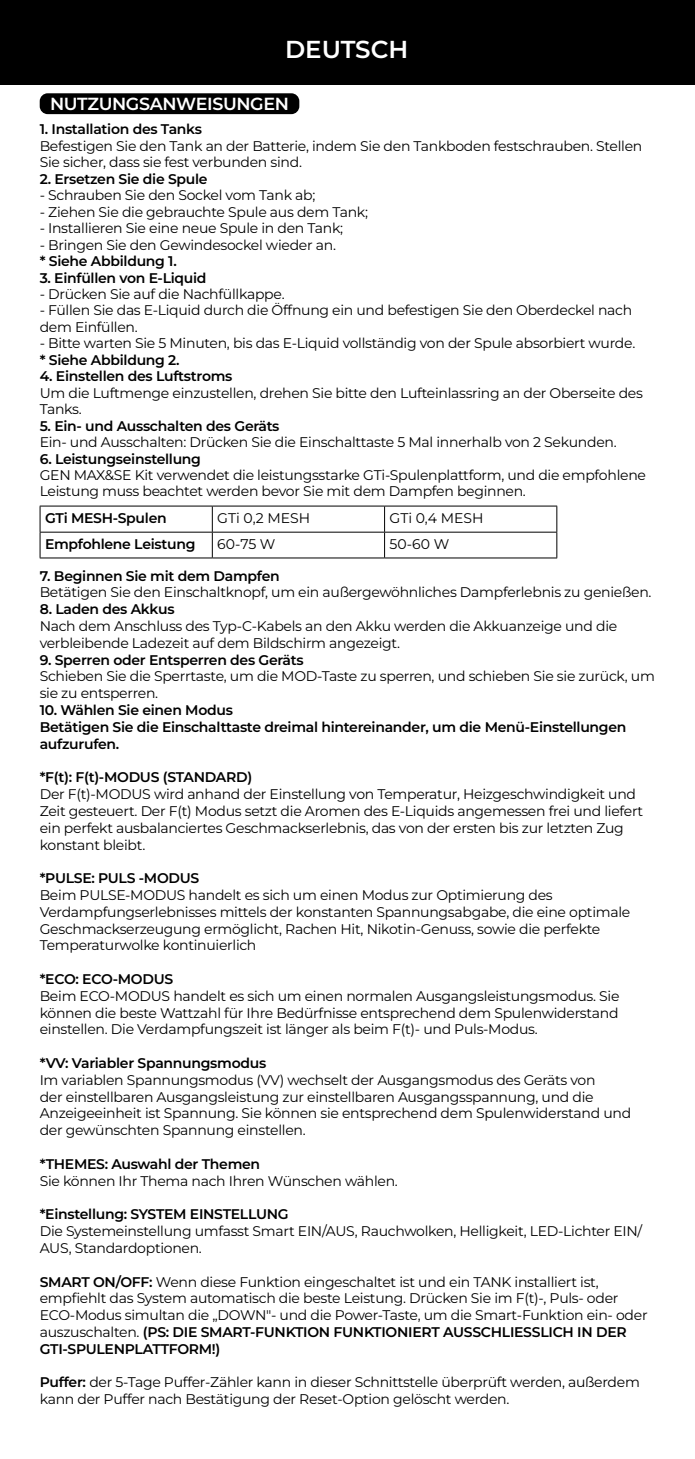
<style>
.page{position:relative;width:695px;height:1459px;background:#fff}
.page>*{position:absolute;margin:0;border:0;box-sizing:border-box;transform-origin:0 0}
.t1{font:600 24.5px "Montserrat";color:#fff}
.t2{font:600 17.5px "Montserrat";letter-spacing:-.02em;color:#fff}
.t3{font:14px/16.8px "Montserrat";letter-spacing:-.02em;color:#000}
.t4{font:600 14px/16.8px "Montserrat";letter-spacing:-.02em;color:#000}
.s1{font-weight:600}
</style>
<div class="page">
<div style="left:0;top:0;width:694px;height:84px;background:#000"></div>
<div style="left:40px;top:93px;width:259px;height:21px;background:#000;border-radius:8px"></div>
<hr style="left:40px;top:505px;width:172px;height:1px;background:#000">
<hr style="left:39px;top:506px;width:2px;height:26px;background:#000">
<hr style="left:212px;top:505px;width:172px;height:1px;background:#000">
<hr style="left:384px;top:505px;width:173px;height:1px;background:#000">
<hr style="left:40px;top:531px;width:172px;height:2px;background:#000">
<hr style="left:39px;top:532px;width:2px;height:25px;background:#000">
<hr style="left:212px;top:531px;width:172px;height:2px;background:#000">
<svg style="left:212px;top:506px;width:1px;height:51px"></svg>
<hr style="left:384px;top:531px;width:173px;height:2px;background:#000">
<svg style="left:384px;top:506px;width:1px;height:51px"></svg>
<svg style="left:556px;top:506px;width:1px;height:51px"></svg>
<hr style="left:40px;top:557px;width:172px;height:1px;background:#000">
<hr style="left:212px;top:557px;width:172px;height:1px;background:#000">
<hr style="left:384px;top:557px;width:173px;height:1px;background:#000">
<h1 class="t1" style="left:285px;top:31px;width:125px">DEUTSCH</h1>
<p class="t2" style="left:50px;top:91px;width:240px">NUTZUNGSANWEISUNGEN</p>
<p class="t4" style="left:40px;top:120px;width:164px">1. Installation des Tanks</p>
<p class="t3" style="left:40px;top:137px;width:604px">Befestigen Sie den Tank an der Batterie, indem Sie den Tankboden festschrauben. Stellen<br>Sie sicher, dass sie fest verbunden sind.</p>
<p class="t4" style="left:40px;top:170px;width:169px">2. Ersetzen Sie die Spule</p>
<p class="t3" style="left:40px;top:186px;width:277px">- Schrauben Sie den Sockel vom Tank ab;</p>
<p class="t3" style="left:40px;top:203px;width:330px">- Ziehen Sie die gebrauchte Spule aus dem Tank;</p>
<p class="t3" style="left:40px;top:219px;width:305px">- Installieren Sie eine neue Spule in den Tank;</p>
<p class="t3" style="left:40px;top:236px;width:298px">- Bringen Sie den Gewindesockel wieder an.</p>
<p class="t4" style="left:40px;top:252px;width:138px">* Siehe Abbildung 1.</p>
<p class="t4" style="left:40px;top:268px;width:168px">3. Einfüllen von E-Liquid</p>
<p class="t3" style="left:40px;top:285px;width:246px">- Drücken Sie auf die Nachfüllkappe.</p>
<p class="t3" style="left:40px;top:302px;width:594px">- Füllen Sie das E-Liquid durch die Öffnung ein und befestigen Sie den Oberdeckel nach dem Einfüllen.</p>
<p class="t3" style="left:40px;top:334px;width:597px">- Bitte warten Sie 5 Minuten, bis das E-Liquid vollständig von der Spule absorbiert wurde.</p>
<p class="t4" style="left:40px;top:351px;width:141px">* Siehe Abbildung 2.</p>
<p class="t4" style="left:40px;top:367px;width:194px">4. Einstellen des Luftstroms</p>
<p class="t3" style="left:40px;top:384px;width:604px">Um die Luftmenge einzustellen, drehen Sie bitte den Lufteinlassring an der Oberseite des<br>Tanks.</p>
<p class="t4" style="left:40px;top:417px;width:241px">5. Ein- und Ausschalten des Geräts</p>
<p class="t3" style="left:40px;top:433px;width:578px">Ein- und Ausschalten: Drücken Sie die Einschalttaste 5 Mal innerhalb von 2 Sekunden.</p>
<p class="t4" style="left:40px;top:449px;width:163px">6. Leistungseinstellung</p>
<p class="t3" style="left:40px;top:466px;width:607px">GEN MAX&amp;SE Kit verwendet die leistungsstarke GTi-Spulenplattform, und die empfohlene<br>Leistung muss beachtet werden bevor Sie mit dem Dampfen beginnen.</p>
<p class="t4" style="left:45px;top:509px;width:123px">GTi MESH-Spulen</p>
<p class="t3" style="left:217px;top:509px;width:94px">GTi 0,2 MESH</p>
<p class="t3" style="left:389px;top:509px;width:95px">GTi 0,4 MESH</p>
<p class="t4" style="left:45px;top:535px;width:152px">Empfohlene Leistung</p>
<p class="t3" style="left:217px;top:535px;width:60px">60-75 W</p>
<p class="t3" style="left:389px;top:535px;width:61px">50-60 W</p>
<p class="t4" style="left:40px;top:566px;width:241px">7. Beginnen Sie mit dem Dampfen</p>
<p class="t3" style="left:40px;top:583px;width:613px">Betätigen Sie den Einschaltknopf, um ein außergewöhnliches Dampferlebnis zu genießen.</p>
<p class="t4" style="left:40px;top:600px;width:136px">8. Laden des Akkus</p>
<p class="t3" style="left:40px;top:617px;width:579px">Nach dem Anschluss des Typ-C-Kabels an den Akku werden die Akkuanzeige und die verbleibende Ladezeit auf dem Bildschirm angezeigt.</p>
<p class="t4" style="left:40px;top:650px;width:265px">9. Sperren oder Entsperren des Geräts</p>
<p class="t3" style="left:40px;top:667px;width:616px">Schieben Sie die Sperrtaste, um die MOD-Taste zu sperren, und schieben Sie sie zurück, um sie zu entsperren.</p>
<p class="t4" style="left:40px;top:701px;width:588px">10. Wählen Sie einen Modus<br>Betätigen Sie die Einschalttaste dreimal hintereinander, um die Menü-Einstellungen aufzurufen.</p>
<p class="t4" style="left:40px;top:768px;width:214px">*F(t): F(t)-MODUS (STANDARD)</p>
<p class="t3" style="left:40px;top:785px;width:605px">Der F(t)-MODUS wird anhand der Einstellung von Temperatur, Heizgeschwindigkeit und Zeit gesteuert. Der F(t) Modus setzt die Aromen des E-Liquids angemessen frei und liefert ein perfekt ausbalanciertes Geschmackserlebnis, das von der ersten bis zur letzten Zug konstant bleibt.</p>
<p class="t4" style="left:40px;top:869px;width:161px">*PULSE: PULS -MODUS</p>
<p class="t3" style="left:40px;top:886px;width:592px">Beim PULSE-MODUS handelt es sich um einen Modus zur Optimierung des Verdampfungserlebnisses mittels der konstanten Spannungsabgabe, die eine optimale Geschmackserzeugung ermöglicht, Rachen Hit, Nikotin-Genuss, sowie die perfekte Temperaturwolke kontinuierlich</p>
<p class="t4" style="left:40px;top:970px;width:135px">*ECO: ECO-MODUS</p>
<p class="t3" style="left:40px;top:987px;width:581px;text-align:justify">Beim ECO-MODUS handelt es sich um einen normalen Ausgangsleistungsmodus. Sie können die beste Wattzahl für Ihre Bedürfnisse entsprechend dem Spulenwiderstand einstellen. Die Verdampfungszeit ist länger als beim F(t)- und Puls-Modus.</p>
<p class="t4" style="left:40px;top:1054px;width:228px">*VV: Variabler Spannungsmodus</p>
<p class="t3" style="left:40px;top:1071px;width:593px">Im variablen Spannungsmodus (VV) wechselt der Ausgangsmodus des Geräts von<br>der einstellbaren Ausgangsleistung zur einstellbaren Ausgangsspannung, und die Anzeigeeinheit ist Spannung. Sie können sie entsprechend dem Spulenwiderstand und der gewünschten Spannung einstellen.</p>
<p class="t4" style="left:40px;top:1154px;width:222px">*THEMES: Auswahl der Themen</p>
<p class="t3" style="left:40px;top:1171px;width:359px">Sie können Ihr Thema nach Ihren Wünschen wählen.</p>
<p class="t4" style="left:40px;top:1205px;width:250px">*Einstellung: SYSTEM EINSTELLUNG</p>
<p class="t3" style="left:40px;top:1222px;width:604px">Die Systemeinstellung umfasst Smart EIN/AUS, Rauchwolken, Helligkeit, LED-Lichter EIN/<br>AUS, Standardoptionen.</p>
<p class="t3" style="left:40px;top:1272px;width:609px"><span class="s1">SMART ON/OFF:</span> Wenn diese Funktion eingeschaltet ist und ein TANK installiert ist, empfiehlt das System automatisch die beste Leistung. Drücken Sie im F(t)-, Puls- oder ECO-Modus simultan die „DOWN"- und die Power-Taste, um die Smart-Funktion ein- oder auszuschalten. <span class="s1">(PS: DIE SMART-FUNKTION FUNKTIONIERT AUSSCHLIESSLICH IN DER GTI-SPULENPLATTFORM!)</span></p>
<p class="t3" style="left:40px;top:1373px;width:601px"><span class="s1">Puffer:</span> der 5-Tage Puffer-Zähler kann in dieser Schnittstelle überprüft werden, außerdem kann der Puffer nach Bestätigung der Reset-Option gelöscht werden.</p>
</div>
